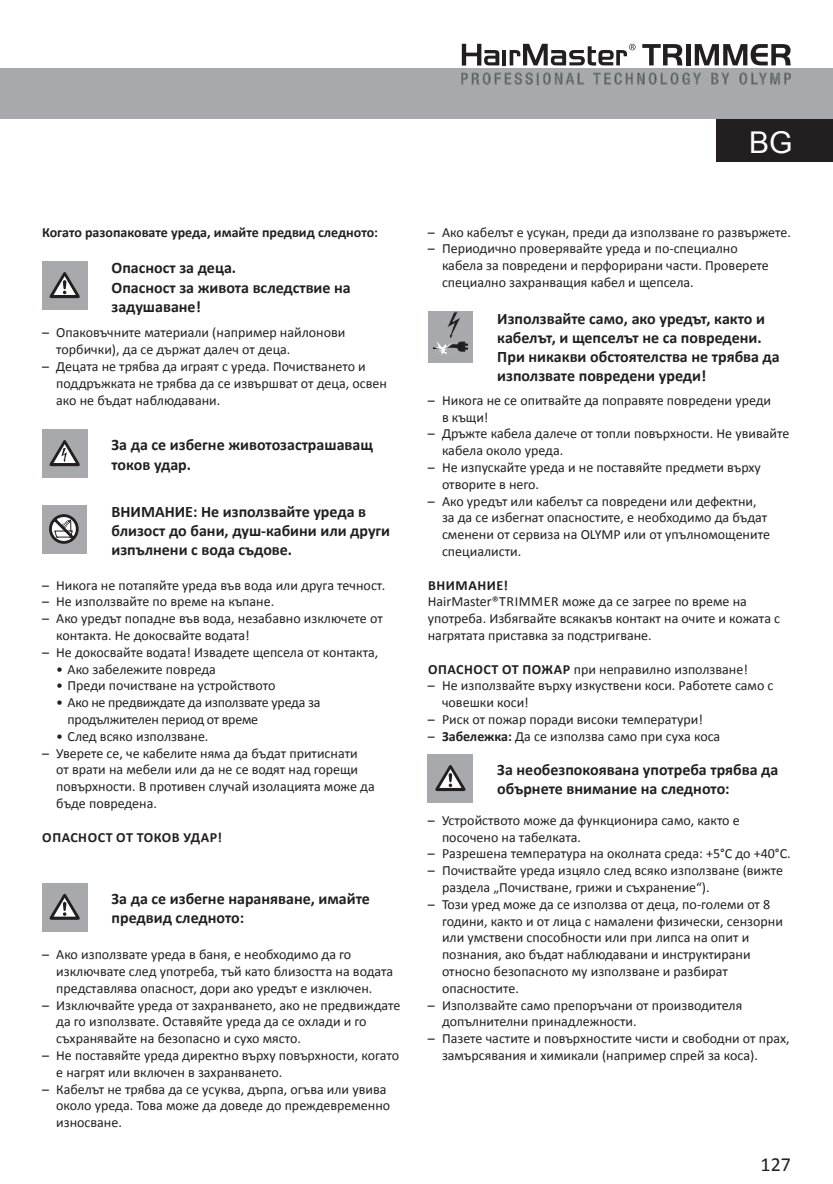
<style>
.page{position:relative;width:833px;height:1184px;background:#fff}
.page>*{position:absolute;margin:0;border:0;box-sizing:border-box;transform-origin:0 0}
.t1{font:30px "Arial";color:#fff}
.t2{font:20px "Calibri";color:#231f20}
.t3{font:700 16px/19.2px "Calibri";color:#231f20}
.t4{font:14px/16.8px "Calibri";color:#231f20}
.t5{font:14px/16.8px "Calibri";letter-spacing:-.02em;color:#231f20}
.t6{font:700 14px "Calibri";color:#231f20}
.t7{font:700 14px "Calibri";letter-spacing:.04em;color:#231f20}
.s1{font-weight:700}
</style>
<div class="page">
<div style="left:0;top:69px;width:832px;height:50px;background:#a8a9ad"></div>
<div style="left:716px;top:119px;width:116px;height:42px;background:#231f20"></div>
<svg style="left:461px;top:44px;width:38px;height:22px"></svg>
<hr style="left:502px;top:50px;width:4px;height:15px;background:#231f20">
<svg style="left:509px;top:44px;width:126px;height:22px"></svg>
<svg style="left:642px;top:44px;width:40px;height:21px"></svg>
<div style="left:685px;top:44px;width:5px;height:21px;background:#231f20"></div>
<svg style="left:694px;top:44px;width:96px;height:21px"></svg>
<svg style="left:461px;top:73px;width:123px;height:11px"></svg>
<svg style="left:593px;top:73px;width:107px;height:11px"></svg>
<svg style="left:711px;top:73px;width:18px;height:11px"></svg>
<svg style="left:739px;top:73px;width:51px;height:11px"></svg>
<div style="left:42px;top:261px;width:45px;height:49px;background:#a8a9ad"></div>
<svg style="left:50px;top:272px;width:30px;height:26px"></svg>
<div style="left:42px;top:429px;width:45px;height:49px;background:#a8a9ad"></div>
<svg style="left:50px;top:440px;width:30px;height:26px"></svg>
<div style="left:42px;top:505px;width:45px;height:48px;background:#a8a9ad"></div>
<svg style="left:49px;top:514px;width:30px;height:30px"></svg>
<div style="left:42px;top:883px;width:45px;height:49px;background:#a8a9ad"></div>
<svg style="left:50px;top:894px;width:30px;height:26px"></svg>
<div style="left:428px;top:312px;width:44px;height:51px;background:#a8a9ad"></div>
<svg style="left:433px;top:312px;width:34px;height:43px"></svg>
<div style="left:428px;top:754px;width:45px;height:49px;background:#a8a9ad"></div>
<svg style="left:435px;top:765px;width:30px;height:26px"></svg>
<h1 class="t1" style="left:748px;top:122px;width:45px">BG</h1>
<p class="t6" style="left:42px;top:223px;width:337px">Когато разопаковате уреда, имайте предвид следното:</p>
<p class="t3" style="left:111px;top:259px;width:241px">Опасност за деца.<br>Опасност за живота вследствие на задушаване!</p>
<p class="t4" style="left:56px;top:324px;width:290px;text-indent:-14px">– Опаковъчните материали (например найлонови торбички), да се държат далеч от деца.</p>
<p class="t4" style="left:56px;top:358px;width:332px;text-indent:-14px">– Децата не трябва да играят с уреда. Почистването и поддръжката не трябва да се извършват от деца, освен ако не бъдат наблюдавани.</p>
<p class="t3" style="left:111px;top:435px;width:263px">За да се избегне животозастрашаващ токов удар.</p>
<p class="t3" style="left:111px;top:502px;width:280px">ВНИМАНИЕ: Не използвайте уреда в близост до бани, душ-кабини или други изпълнени с вода съдове.</p>
<p class="t4" style="left:42px;top:576px;width:344px">– Никога не потапяйте уреда във вода или друга течност.</p>
<p class="t4" style="left:42px;top:593px;width:234px">– Не използвайте по време на къпане.</p>
<p class="t4" style="left:56px;top:610px;width:328px;text-indent:-14px">– Ако уредът попадне във вода, незабавно изключете от контакта. Не докосвайте водата!</p>
<p class="t4" style="left:42px;top:644px;width:338px">– Не докосвайте водата! Извадете щепсела от контакта,</p>
<p class="t4" style="left:56px;top:660px;width:161px">• Ако забележите повреда</p>
<p class="t4" style="left:56px;top:677px;width:221px">• Преди почистване на устройството</p>
<p class="t5" style="left:68px;top:694px;width:254px;text-indent:-11px">• Ако не предвиждате да използвате уреда за продължителен период от време</p>
<p class="t4" style="left:56px;top:728px;width:154px">• След всяко използване.</p>
<p class="t4" style="left:56px;top:744px;width:320px;text-indent:-14px">– Уверете се, че кабелите няма да бъдат притиснати<br>от врати на мебели или да не се водят над горещи повърхности. В противен случай изолацията може да бъде повредена.</p>
<p class="t7" style="left:42px;top:828px;width:181px">ОПАСНОСТ ОТ ТОКОВ УДАР!</p>
<p class="t3" style="left:111px;top:889px;width:260px">За да се избегне нараняване, имайте предвид следното:</p>
<p class="t4" style="left:56px;top:946px;width:338px;text-indent:-14px">– Ако използвате уреда в баня, е необходимо да го изключвате след употреба, тъй като близостта на водата представлява опасност, дори ако уредът е изключен.</p>
<p class="t4" style="left:56px;top:996px;width:345px;text-indent:-14px">– Изключвайте уреда от захранването, ако не предвиждате да го използвате. Оставяйте уреда да се охлади и го съхранявайте на безопасно и сухо място.</p>
<p class="t4" style="left:56px;top:1047px;width:344px;text-indent:-14px">– Не поставяйте уреда директно върху повърхности, когато е нагрят или включен в захранването.</p>
<p class="t4" style="left:56px;top:1080px;width:335px;text-indent:-14px">– Кабелът не трябва да се усуква, дърпа, огъва или увива около уреда. Това може да доведе до преждевременно износване.</p>
<p class="t4" style="left:428px;top:224px;width:364px">– Ако кабелът е усукан, преди да използване го развържете.</p>
<p class="t4" style="left:442px;top:240px;width:328px;text-indent:-14px">– Периодично проверявайте уреда и по-специално кабела за повредени и перфорирани части. Проверете специално захранващия кабел и щепсела.</p>
<p class="t3" style="left:497px;top:309px;width:284px">Използвайте само, ако уредът, както и кабелът, и щепселът не са повредени.<br>При никакви обстоятелства не трябва да използвате повредени уреди!</p>
<p class="t4" style="left:442px;top:392px;width:330px;text-indent:-14px">– Никога не се опитвайте да поправяте повредени уреди в къщи!</p>
<p class="t4" style="left:442px;top:425px;width:349px;text-indent:-14px">– Дръжте кабела далече от топли повърхности. Не увивайте кабела около уреда.</p>
<p class="t4" style="left:442px;top:459px;width:320px;text-indent:-14px">– Не изпускайте уреда и не поставяйте предмети върху отворите в него.</p>
<p class="t4" style="left:442px;top:492px;width:329px;text-indent:-14px">– Ако уредът или кабелът са повредени или дефектни, за да се избегнат опасностите, е необходимо да бъдат сменени от сервиза на OLYMP или от упълномощените специалисти.</p>
<p class="t7" style="left:428px;top:576px;width:81px">ВНИМАНИЕ!</p>
<p class="t4" style="left:427px;top:593px;width:354px">HairMaster®TRIMMER може да се загрее по време на употреба. Избягвайте всякакъв контакт на очите и кожата с нагрятата приставка за подстригване.</p>
<p class="t4" style="left:428px;top:660px;width:321px"><span class="s1">ОПАСНОСТ ОТ ПОЖАР</span> при неправилно използване!</p>
<p class="t4" style="left:442px;top:677px;width:333px;text-indent:-14px">– Не използвайте върху изкуствени коси. Работете само с човешки коси!</p>
<p class="t4" style="left:428px;top:711px;width:276px">– Риск от пожар поради високи температури!</p>
<p class="t4" style="left:428px;top:728px;width:294px">– <span class="s1">Забележка:</span> Да се използва само при суха коса</p>
<p class="t3" style="left:497px;top:760px;width:282px">За необезпокоявана употреба трябва да обърнете внимание на следното:</p>
<p class="t4" style="left:442px;top:812px;width:299px;text-indent:-14px">– Устройството може да функционира само, както е посочено на табелката.</p>
<p class="t4" style="left:428px;top:845px;width:364px">– Разрешена температура на околната среда: +5°C до +40°C.</p>
<p class="t4" style="left:442px;top:862px;width:342px;text-indent:-14px">– Почиствайте уреда изцяло след всяко използване (вижте раздела „Почистване, грижи и съхранение“).</p>
<p class="t4" style="left:442px;top:896px;width:342px;text-indent:-14px">– Този уред може да се използва от деца, по-големи от 8 години, както и от лица с намалени физически, сензорни или умствени способности или при липса на опит и познания, ако бъдат наблюдавани и инструктирани относно безопасното му използване и разбират опасностите.</p>
<p class="t4" style="left:442px;top:996px;width:302px;text-indent:-14px">– Използвайте само препоръчани от производителя допълнителни принадлежности.</p>
<p class="t4" style="left:442px;top:1030px;width:349px;text-indent:-14px">– Пазете частите и повърхностите чисти и свободни от прах, замърсявания и химикали (например спрей за коса).</p>
<h2 class="t2" style="left:760px;top:1152px;width:32px">127</h2>
</div>
